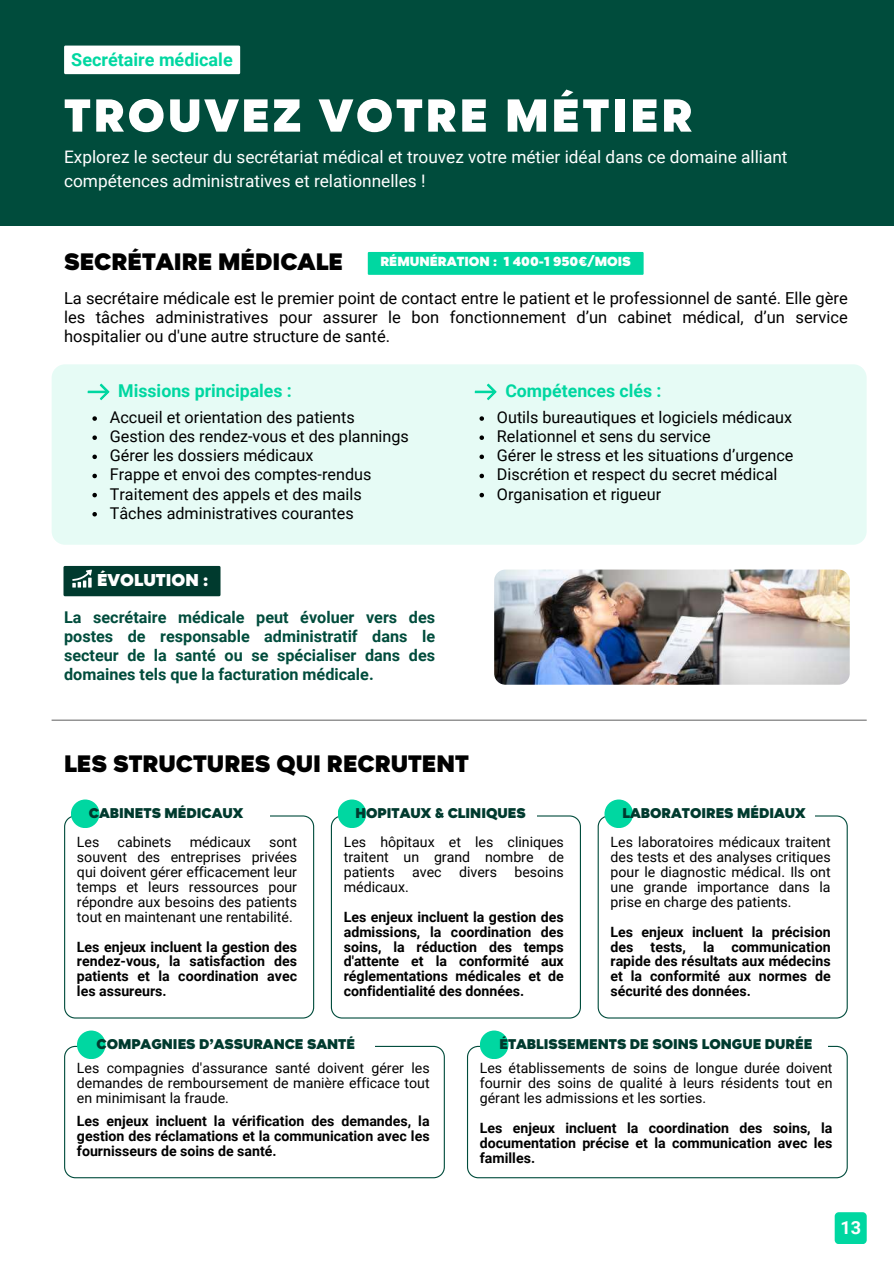
<style>
.page{position:relative;width:894px;height:1264px;background:#fff}
.page>*{position:absolute;margin:0;border:0;box-sizing:border-box;transform-origin:0 0}
.t1{font:900 52.5px "Magenos";letter-spacing:.055em;color:#fff}
.t2{font:900 27px "Magenos";color:#000}
.t3{font:900 19.5px "Magenos";color:#fff}
.t4{font:700 18px "Roboto";color:#00d7a1}
.t5{font:700 18px "Roboto";color:#fff}
.t6{font:700 17.7px "Roboto";color:#00d7a1}
.t7{font:17.25px/23.7px "Roboto";color:#fff}
.t8{font:16.5px/19.2px "Roboto";color:#000;text-align:justify}
.t9{font:16.2px/19.2px "Roboto";color:#000}
.t10{font:700 16.2px/19.2px "Roboto";color:#004c3c;text-align:justify}
.t11{font:900 16.05px "Magenos";color:#003a2e}
.t12{font:900 15px "Magenos";color:#fff}
.t13{font:14.1px/14.9px "Roboto";color:#000;text-align:justify}
.t14{font:700 14.1px/14.9px "Roboto";color:#000;text-align:justify}
</style>
<div class="page">
<div style="left:0;top:0;width:893px;height:225px;background:#004c3c"></div>
<div style="left:63px;top:566px;width:157px;height:30px;background:#003a2e"></div>
<div style="left:52px;top:364px;width:814px;height:181px;background:#e6fbf5;border-radius:13px"></div>
<img style="left:494px;top:569px;width:355px;height:115px;border-radius:11px">
<hr style="left:52px;top:719px;width:814px;height:1px;background:#717171">
<div style="left:64px;top:46px;width:176px;height:28px;background:#fff"></div>
<svg style="left:92px;top:416px;width:5px;height:5px"></svg>
<svg style="left:92px;top:435px;width:5px;height:5px"></svg>
<svg style="left:92px;top:454px;width:5px;height:5px"></svg>
<svg style="left:92px;top:473px;width:5px;height:5px"></svg>
<svg style="left:92px;top:493px;width:5px;height:4px"></svg>
<svg style="left:92px;top:512px;width:5px;height:4px"></svg>
<svg style="left:479px;top:416px;width:5px;height:5px"></svg>
<svg style="left:479px;top:435px;width:5px;height:5px"></svg>
<svg style="left:479px;top:454px;width:5px;height:5px"></svg>
<svg style="left:479px;top:473px;width:5px;height:5px"></svg>
<svg style="left:479px;top:493px;width:5px;height:4px"></svg>
<div style="left:367px;top:252px;width:276px;height:23px;background:#00d7a1"></div>
<div style="left:834px;top:1212px;width:32px;height:32px;background:#00d7a1;border-radius:4px"></div>
<svg style="left:64px;top:815px;width:250px;height:203px"></svg>
<svg style="left:64px;top:1045px;width:380px;height:133px"></svg>
<div style="left:87px;top:1035px;width:288px;height:19px;background:#fff"></div>
<div style="left:77px;top:1030px;width:28px;height:29px;background:#00d7a1;border-radius:50%"></div>
<div style="left:81px;top:804px;width:189px;height:19px;background:#fff"></div>
<div style="left:71px;top:799px;width:28px;height:29px;background:#00d7a1;border-radius:50%"></div>
<svg style="left:331px;top:815px;width:249px;height:203px"></svg>
<div style="left:348px;top:804px;width:189px;height:19px;background:#fff"></div>
<div style="left:337px;top:799px;width:29px;height:29px;background:#00d7a1;border-radius:50%"></div>
<svg style="left:597px;top:815px;width:250px;height:203px"></svg>
<div style="left:614px;top:804px;width:200px;height:19px;background:#fff"></div>
<div style="left:604px;top:799px;width:29px;height:29px;background:#00d7a1;border-radius:50%"></div>
<svg style="left:467px;top:1045px;width:380px;height:133px"></svg>
<div style="left:490px;top:1035px;width:337px;height:19px;background:#fff"></div>
<div style="left:479px;top:1030px;width:29px;height:29px;background:#00d7a1;border-radius:50%"></div>
<p class="t4" style="left:71px;top:49px;width:163px">Secrétaire médicale</p>
<h1 class="t1" style="left:64px;top:88px;width:629px">TROUVEZ VOTRE MÉTIER</h1>
<p class="t7" style="left:64px;top:145px;width:724px">Explorez le secteur du secrétariat médical et trouvez votre métier idéal dans ce domaine alliant compétences administratives et relationnelles !</p>
<h2 class="t2" style="left:64px;top:247px;width:280px">SECRÉTAIRE MÉDICALE</h2>
<p class="t12" style="left:380px;top:254px;width:252px">RÉMUNÉRATION : 1 400-1 950€/MOIS</p>
<p class="t8" style="left:64px;top:288px;width:785px">La secrétaire médicale est le premier point de contact entre le patient et le professionnel de santé. Elle gère les tâches administratives pour assurer le bon fonctionnement d’un cabinet médical, d’un service hospitalier ou d'une autre structure de santé.</p>
<p class="t6" style="left:118px;top:380px;width:175px">Missions principales :</p>
<p class="t9" style="left:110px;top:408px;width:300px">Accueil et orientation des patients Gestion des rendez-vous et des plannings Gérer les dossiers médicaux<br>Frappe et envoi des comptes-rendus Traitement des appels et des mails Tâches administratives courantes</p>
<h3 class="t3" style="left:97px;top:569px;width:113px">ÉVOLUTION :</h3>
<p class="t10" style="left:64px;top:607px;width:372px">La secrétaire médicale peut évoluer vers des postes de responsable administratif dans le secteur de la santé ou se spécialiser dans des domaines tels que la facturation médicale.</p>
<h2 class="t2" style="left:64px;top:749px;width:406px">LES STRUCTURES QUI RECRUTENT</h2>
<p class="t6" style="left:505px;top:380px;width:158px">Compétences clés :</p>
<p class="t9" style="left:497px;top:408px;width:298px">Outils bureautiques et logiciels médicaux Relationnel et sens du service<br>Gérer le stress et les situations d’urgence Discrétion et respect du secret médical Organisation et rigueur</p>
<p class="t11" style="left:89px;top:804px;width:156px">CABINETS MÉDICAUX</p>
<p class="t11" style="left:355px;top:804px;width:171px">HOPITAUX &amp; CLINIQUES</p>
<p class="t11" style="left:622px;top:804px;width:185px">LABORATOIRES MÉDIAUX</p>
<p class="t13" style="left:77px;top:835px;width:24px">Les</p>
<p class="t13" style="left:118px;top:835px;width:55px">cabinets</p>
<p class="t13" style="left:190px;top:835px;width:63px">médicaux</p>
<p class="t13" style="left:77px;top:835px;width:221px;text-indent:192px">sont souvent des entreprises privées qui doivent gérer efficacement leur temps et leurs ressources pour répondre aux besoins des patients tout en maintenant une rentabilité.</p>
<p class="t14" style="left:77px;top:939px;width:221px">Les enjeux incluent la gestion des rendez-vous, la satisfaction des patients et la coordination avec les assureurs.</p>
<p class="t13" style="left:343px;top:835px;width:221px">Les hôpitaux et les cliniques traitent un grand nombre de patients avec divers besoins médicaux.</p>
<p class="t14" style="left:343px;top:909px;width:221px">Les enjeux incluent la gestion des admissions, la coordination des soins, la réduction des temps d'attente et la conformité aux réglementations médicales et de confidentialité des données.</p>
<p class="t13" style="left:610px;top:835px;width:221px">Les laboratoires médicaux traitent des tests et des analyses critiques pour le diagnostic médical. Ils ont une grande importance dans la prise en charge des patients.</p>
<p class="t14" style="left:610px;top:924px;width:221px">Les enjeux incluent la précision des tests, la communication rapide des résultats aux médecins et la conformité aux normes de sécurité des données.</p>
<p class="t11" style="left:96px;top:1035px;width:260px">COMPAGNIES D’ASSURANCE SANTÉ</p>
<p class="t13" style="left:77px;top:1061px;width:354px">Les compagnies d'assurance santé doivent gérer les demandes de remboursement de manière efficace tout en minimisant la fraude.</p>
<p class="t14" style="left:77px;top:1114px;width:354px">Les enjeux incluent la vérification des demandes, la gestion des réclamations et la communication avec les fournisseurs de soins de santé.</p>
<p class="t11" style="left:499px;top:1035px;width:314px">ÉTABLISSEMENTS DE SOINS LONGUE DURÉE</p>
<p class="t13" style="left:479px;top:1061px;width:354px">Les établissements de soins de longue durée doivent fournir des soins de qualité à leurs résidents tout en gérant les admissions et les sorties.</p>
<p class="t14" style="left:479px;top:1120px;width:354px">Les enjeux incluent la coordination des soins, la documentation précise et la communication avec les familles.</p>
<p class="t5" style="left:840px;top:1216px;width:22px">13</p>
</div>
